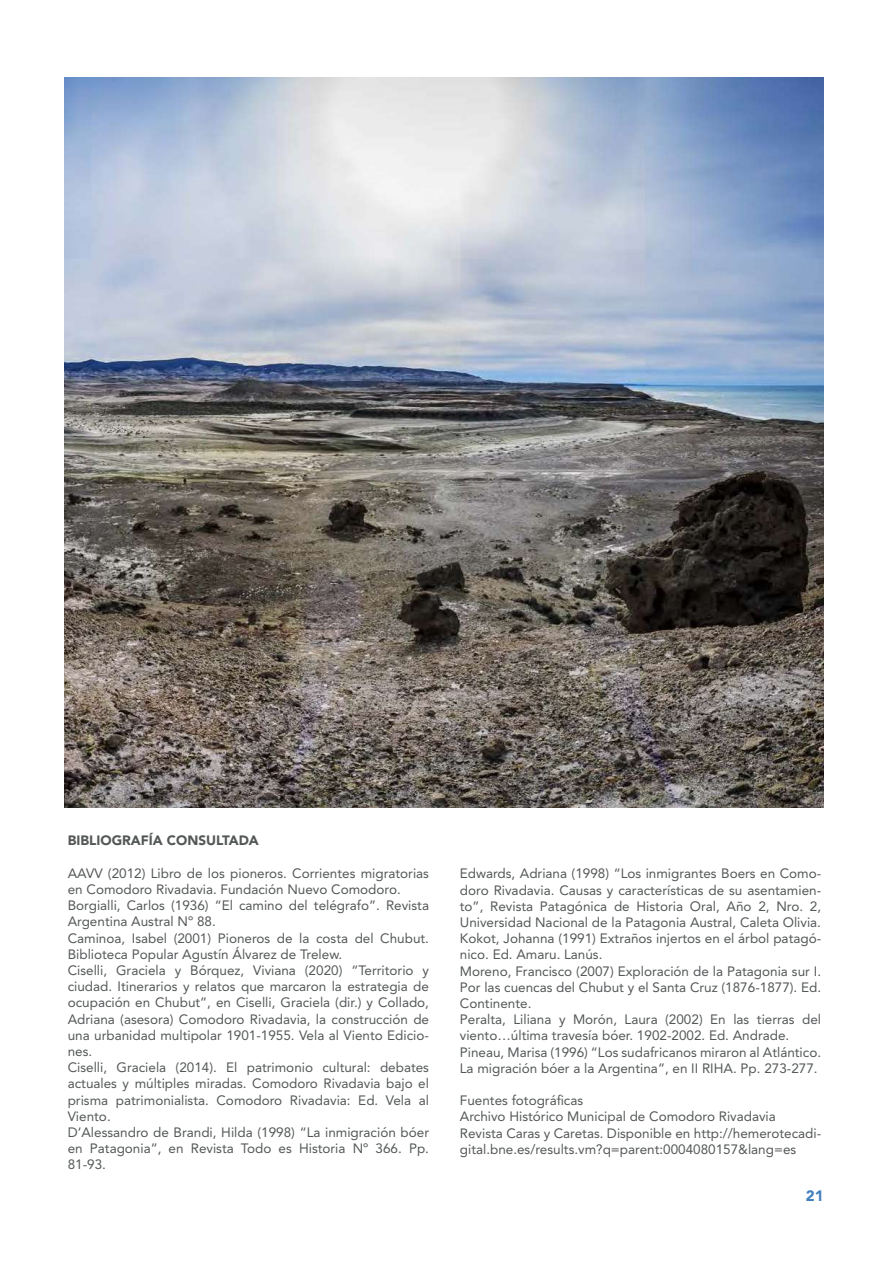
<style>
.page{position:relative;width:893px;height:1263px;background:#fff}
.page>*{position:absolute;margin:0;border:0;box-sizing:border-box;transform-origin:0 0}
.t1{font:900 15px "Avenir LT Std";color:#4180bd}
.t2{font:13.5px/16.2px "Avenir LT Std";color:#545758}
.t3{font:900 13.5px "Avenir LT Std";color:#545758}
</style>
<div class="page">
<img style="left:64px;top:77px;width:759px;height:730px">
<p class="t3" style="left:68px;top:832px;width:193px">BIBLIOGRAFÍA CONSULTADA</p>
<p class="t2" style="left:68px;top:865px;width:363px">AAVV (2012) Libro de los pioneros. Corrientes migratorias en Comodoro Rivadavia. Fundación Nuevo Comodoro.<br>Borgialli, Carlos (1936) “El camino del telégrafo”. Revista Argentina Austral Nº 88.<br>Caminoa, Isabel (2001) Pioneros de la costa del Chubut.<br>Biblioteca Popular Agustín Álvarez de Trelew.<br>Ciselli, Graciela y Bórquez, Viviana (2020) “Territorio y ciudad. Itinerarios y relatos que marcaron la estrategia de ocupación en Chubut”, en Ciselli, Graciela (dir.) y Collado, Adriana (asesora) Comodoro Rivadavia, la construcción de una urbanidad multipolar 1901-1955. Vela al Viento Edicio&shy;nes.<br>Ciselli, Graciela (2014). El patrimonio cultural: debates actuales y múltiples miradas. Comodoro Rivadavia bajo el prisma patrimonialista. Comodoro Rivadavia: Ed. Vela al Viento.<br>D’Alessandro de Brandi, Hilda (1998) “La inmigración bóer en Patagonia”, en Revista Todo es Historia Nº 366. Pp.<br>81-93.</p>
<p class="t2" style="left:460px;top:866px;width:363px">Edwards, Adriana (1998) “Los inmigrantes Boers en Como&shy;doro Rivadavia. Causas y características de su asentamien&shy;to”, Revista Patagónica de Historia Oral, Año 2, Nro. 2, Universidad Nacional de la Patagonia Austral, Caleta Olivia.<br>Kokot, Johanna (1991) Extraños injertos en el árbol patagó&shy;nico. Ed. Amaru. Lanús.<br>Moreno, Francisco (2007) Exploración de la Patagonia sur I.<br>Por las cuencas del Chubut y el Santa Cruz (1876-1877). Ed.<br>Continente.<br>Peralta, Liliana y Morón, Laura (2002) En las tierras del viento…última travesía bóer. 1902-2002. Ed. Andrade.<br>Pineau, Marisa (1996) “Los sudafricanos miraron al Atlántico.<br>La migración bóer a la Argentina”, en II RIHA. Pp. 273-277.</p>
<p class="t2" style="left:460px;top:1092px;width:363px">Fuentes fotográficas<br>Archivo Histórico Municipal de Comodoro Rivadavia Revista Caras y Caretas. Disponible en http://hemerotecadi&shy;gital.bne.es/results.vm?q=parent:0004080157&amp;lang=es</p>
<p class="t1" style="left:806px;top:1187px;width:19px">21</p>
</div>
